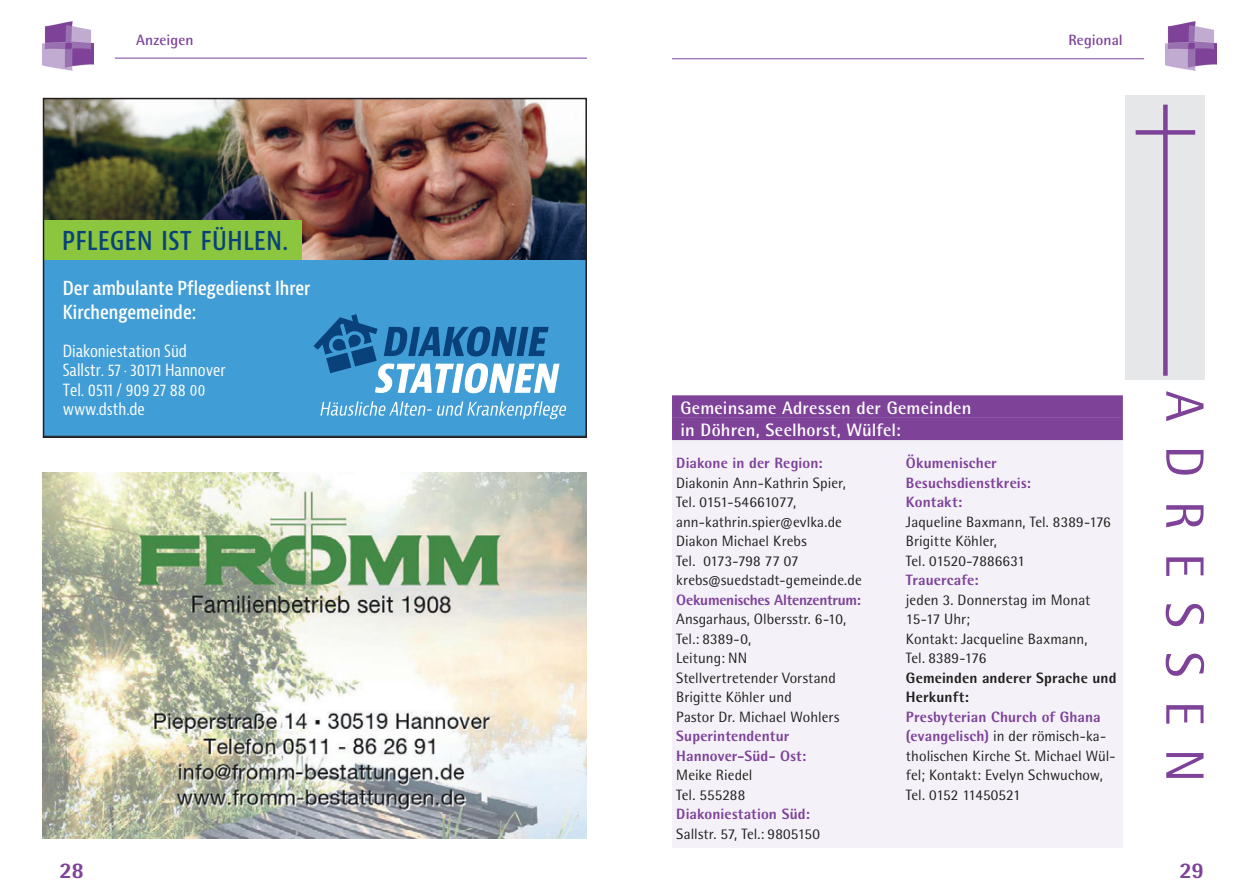
<style>
.page{position:relative;width:1259px;height:893px;background:#fff}
.page>*{position:absolute;margin:0;border:0;box-sizing:border-box;transform-origin:0 0}
.t1{font:54px "Rotis Semi Sans Pro";letter-spacing:.43em;color:#7e4299}
.t2{font:600 condensed 25.35px "Bernina Sans";letter-spacing:.025em;color:#09427a}
.t3{font:800 22.5px "Rotis Semi Sans Pro";color:#7e4299}
.t4{font:600 condensed 18.9px/23.7px "Bernina Sans";color:#fff}
.t5{font:700 18px/22.2px "Rotis Semi Sans Pro";letter-spacing:.01em;color:#fff}
.t6{font:condensed 16.35px/19.4px "Bernina Sans";color:#fff}
.t7{font:15px/19.5px "Rotis Semi Sans Pro";letter-spacing:.005em;color:#231f20}
.t8{font:800 15px/19.5px "Rotis Semi Sans Pro";letter-spacing:.005em;color:#7e4299}
.t9{font:800 15px/19.5px "Rotis Semi Sans Pro";letter-spacing:.01em;color:#231f20}
.t10{font:800 15px "Rotis Semi Sans Pro";letter-spacing:-.015em;color:#7e4299}
.t11{font:700 15px "Rotis Semi Sans Pro";letter-spacing:.01em;color:#7e4299}
.s1{font-weight:800;color:#7e4299}
</style>
<div class="page">
<hr style="left:115px;top:58px;width:472px;height:1px;background:#7e4299">
<hr style="left:672px;top:58px;width:472px;height:1px;background:#7e4299">
<img style="left:1165px;top:21px;width:51px;height:49px">
<img style="left:43px;top:21px;width:50px;height:49px">
<div style="left:672px;top:401px;width:451px;height:446px;background:#f4f2f8"></div>
<div style="left:672px;top:395px;width:451px;height:23px;background:#7e4299"></div>
<div style="left:672px;top:418px;width:451px;height:22px;background:#7e4299"></div>
<div style="left:1125px;top:95px;width:80px;height:285px;background:#e6e7e9"></div>
<svg style="left:1163px;top:105px;width:4px;height:271px"></svg>
<div style="left:1135px;top:130px;width:60px;height:5px;background:#7e4299"></div>
<img style="left:46px;top:101px;width:538px;height:334px">
<div style="left:43px;top:98px;width:544px;height:340px;border:2px solid #231f20"></div>
<img style="left:43px;top:473px;width:544px;height:366px">
<p class="t11" style="left:136px;top:30px;width:59px">Anzeigen</p>
<p class="t11" style="left:1068px;top:30px;width:56px">Regional</p>
<h2 class="t2" style="left:62px;top:225px;width:228px">PFLEGEN IST FÜHLEN.</h2>
<p class="t4" style="left:63px;top:277px;width:249px">Der ambulante Pflegedienst Ihrer<br>Kirchengemeinde:</p>
<p class="t6" style="left:63px;top:341px;width:164px">Diakoniestation Süd<br>Sallstr. 57 · 30171 Hannover<br>Tel. 0511 / 909 27 88 00 www.dsth.de</p>
<p class="t5" style="left:680px;top:396px;width:292px">Gemeinsame Adressen der Gemeinden in Döhren, Seelhorst, Wülfel:</p>
<p class="t8" style="left:676px;top:453px;width:148px">Diakone in der Region:</p>
<p class="t7" style="left:676px;top:473px;width:187px">Diakonin Ann-Kathrin Spier,<br>Tel. 0151-54661077, ann-kathrin.spier@evlka.de<br>Diakon Michael Krebs<br>Tel. 0173-798 77 07 krebs@suedstadt-gemeinde.de</p>
<p class="t10" style="left:676px;top:590px;width:186px">Oekumenisches Altenzentrum:</p>
<p class="t7" style="left:676px;top:610px;width:171px">Ansgarhaus, Olbersstr. 6-10,<br>Tel.: 8389-0,<br>Leitung: NN<br>Stellvertretender Vorstand<br>Brigitte Köhler und<br>Pastor Dr. Michael Wohlers</p>
<p class="t8" style="left:676px;top:726px;width:131px">Superintendentur<br>Hannover-Süd- Ost:</p>
<p class="t7" style="left:676px;top:766px;width:78px">Meike Riedel<br>Tel. 555288</p>
<p class="t8" style="left:676px;top:804px;width:135px">Diakoniestation Süd:</p>
<p class="t7" style="left:676px;top:824px;width:145px">Sallstr. 57, Tel.: 9805150</p>
<p class="t8" style="left:906px;top:453px;width:126px">Ökumenischer<br>Besuchsdienstkreis:<br>Kontakt:</p>
<p class="t7" style="left:906px;top:512px;width:206px">Jaqueline Baxmann, Tel. 8389-176<br>Brigitte Köhler,<br>Tel. 01520-7886631</p>
<p class="t8" style="left:906px;top:570px;width:74px">Trauercafe:</p>
<p class="t7" style="left:906px;top:590px;width:186px">jeden 3. Donnerstag im Monat<br>15-17 Uhr;<br>Kontakt: Jacqueline Baxmann,<br>Tel. 8389-176</p>
<p class="t9" style="left:906px;top:668px;width:212px">Gemeinden anderer Sprache und<br>Herkunft:</p>
<p class="t7" style="left:906px;top:707px;width:211px"><span class="s1">Presbyterian Church of Ghana (evangelisch)</span> in der römisch-ka&shy;tholischen Kirche St. Michael Wül&shy;fel; Kontakt: Evelyn Schwuchow,<br>Tel. 0152 11450521</p>
<h1 class="t1" style="left:1216px;top:391px;width:393px;rotate:90deg">ADRESSEN</h1>
<h3 class="t3" style="left:60px;top:856px;width:26px">28</h3>
<h3 class="t3" style="left:1179px;top:856px;width:26px">29</h3>
</div>
